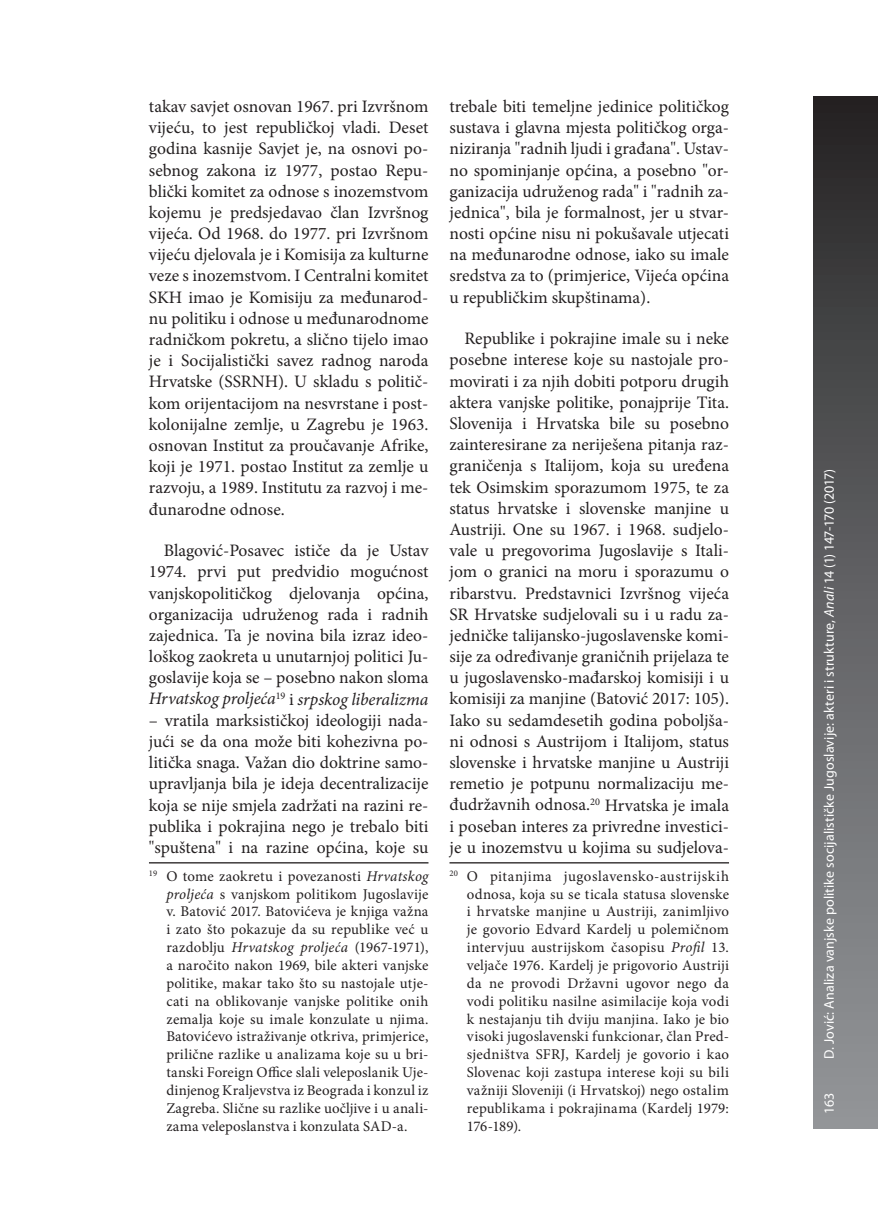
<style>
.page{position:relative;width:878px;height:1230px;background:#fff}
.page>*{position:absolute;margin:0;border:0;box-sizing:border-box;transform-origin:0 0}
.t1{font:17.5px/21.2px "Minion Pro";color:#231f20;text-align:justify}
.t2{font:14.88px/17.8px "Minion Pro";letter-spacing:.01em;color:#231f20;text-align:justify}
.t3{font:14px "Myriad Pro";color:#fff}
.s1{font-style:italic}
</style>
<div class="page">
<div style="left:813px;top:96px;width:64px;height:1032px;background:linear-gradient(to bottom,#292728,#979a9d)"></div>
<hr style="left:149px;top:862px;width:279px;height:1px;background:#231f20">
<hr style="left:449px;top:862px;width:279px;height:1px;background:#231f20">
<p class="t1" style="left:149px;top:96px;width:281px">takav savjet osnovan 1967. pri Izvršnom vijeću, to jest republičkoj vladi. Deset godina kasnije Savjet je, na osnovi po&shy;sebnog zakona iz 1977, postao Repu&shy;blički komitet za odnose s inozemstvom kojemu je predsjedavao član Izvršnog vijeća. Od 1968. do 1977. pri Izvršnom vijeću djelovala je i Komisija za kulturne veze s inozemstvom. I Centralni komitet SKH imao je Komisiju za međunarod&shy;nu politiku i odnose u međunarodnome radničkom pokretu, a slično tijelo imao je i Socijalistički savez radnog naroda Hrvatske (SSRNH). U skladu s politič&shy;kom orijentacijom na nesvrstane i post&shy;kolonijalne zemlje, u Zagrebu je 1963. osnovan Institut za proučavanje Afrike, koji je 1971. postao Institut za zemlje u razvoju, a 1989. Institutu za razvoj i me&shy;đunarodne odnose.</p>
<p class="t1" style="left:149px;top:540px;width:281px;text-indent:15px">Blagović-Posavec ističe da je Ustav 1974. prvi put predvidio mogućnost vanjskopolitičkog djelovanja općina, organizacija udruženog rada i radnih zajednica. Ta je novina bila izraz ideo&shy;loškog zaokreta u unutarnjoj politici Ju&shy;goslavije koja se – posebno nakon sloma <span class="s1">Hrvatskog proljeća</span><sup>19</sup> i <span class="s1">srpskog liberalizma</span></p>
<p class="t1" style="left:149px;top:709px;width:281px">– vratila marksističkoj ideologiji nada&shy;jući se da ona može biti kohezivna po&shy;litička snaga. Važan dio doktrine samo&shy;upravljanja bila je ideja decentralizacije koja se nije smjela zadržati na razini re&shy;publika i pokrajina nego je trebalo biti "spuštena" i na razine općina, koje su</p>
<p class="t2" style="left:166px;top:867px;width:263px;text-indent:-17px"><sup>19</sup> O tome zaokretu i povezanosti <span class="s1">Hrvatskog proljeća</span> s vanjskom politikom Jugoslavije v. Batović 2017. Batovićeva je knjiga važna i zato što pokazuje da su republike već u razdoblju <span class="s1">Hrvatskog proljeća</span> (1967-1971), a naročito nakon 1969, bile akteri vanjske politike, makar tako što su nastojale utje&shy;cati na oblikovanje vanjske politike onih zemalja koje su imale konzulate u njima.<br>Batovićevo istraživanje otkriva, primjerice, prilične razlike u analizama koje su u bri&shy;tanski Foreign Office slali veleposlanik Uje&shy;dinjenog Kraljevstva iz Beograda i konzul iz Zagreba. Slične su razlike uočljive i u anali&shy;zama veleposlanstva i konzulata SAD-a.</p>
<p class="t1" style="left:449px;top:96px;width:281px">trebale biti temeljne jedinice političkog sustava i glavna mjesta političkog orga&shy;niziranja "radnih ljudi i građana". Ustav&shy;no spominjanje općina, a posebno "or&shy;ganizacija udruženog rada" i "radnih za&shy;jednica", bila je formalnost, jer u stvar&shy;nosti općine nisu ni pokušavale utjecati na međunarodne odnose, iako su imale sredstva za to (primjerice, Vijeća općina u republičkim skupštinama).</p>
<p class="t1" style="left:449px;top:328px;width:281px;text-indent:15px">Republike i pokrajine imale su i neke posebne interese koje su nastojale pro&shy;movirati i za njih dobiti potporu drugih aktera vanjske politike, ponajprije Tita.<br>Slovenija i Hrvatska bile su posebno zainteresirane za neriješena pitanja raz&shy;graničenja s Italijom, koja su uređena tek Osimskim sporazumom 1975, te za status hrvatske i slovenske manjine u Austriji. One su 1967. i 1968. sudjelo&shy;vale u pregovorima Jugoslavije s Itali&shy;jom o granici na moru i sporazumu o ribarstvu. Predstavnici Izvršnog vijeća SR Hrvatske sudjelovali su i u radu za&shy;jedničke talijansko-jugoslavenske komi&shy;sije za određivanje graničnih prijelaza te u jugoslavensko-mađarskoj komisiji i u komisiji za manjine (Batović 2017: 105).<br>Iako su sedamdesetih godina poboljša&shy;ni odnosi s Austrijom i Italijom, status slovenske i hrvatske manjine u Austriji remetio je potpunu normalizaciju me&shy;đudržavnih odnosa.<sup>20</sup> Hrvatska je imala i poseban interes za privredne investici&shy;je u inozemstvu u kojima su sudjelova-</p>
<p class="t2" style="left:466px;top:867px;width:263px;text-indent:-17px"><sup>20</sup> O pitanjima jugoslavensko-austrijskih odnosa, koja su se ticala statusa slovenske i hrvatske manjine u Austriji, zanimljivo je govorio Edvard Kardelj u polemičnom intervjuu austrijskom časopisu <span class="s1">Profil</span> 13. veljače 1976. Kardelj je prigovorio Austriji da ne provodi Državni ugovor nego da vodi politiku nasilne asimilacije koja vodi k nestajanju tih dviju manjina. Iako je bio visoki jugoslavenski funkcionar, član Pred&shy;sjedništva SFRJ, Kardelj je govorio i kao Slovenac koji zastupa interese koji su bili važniji Sloveniji (i Hrvatskoj) nego ostalim republikama i pokrajinama (Kardelj 1979:<br>176-189).</p>
<p class="t3" style="left:820px;top:1059px;width:592px;rotate:-90deg">D. Jović: Analiza vanjske politike socijalističke Jugoslavije: akteri i strukture, <span class="s1">Anali</span> 14 (1) 147-170 (2017)</p>
<p class="t3" style="left:820px;top:1113px;width:22px;rotate:-90deg">163</p>
</div>
